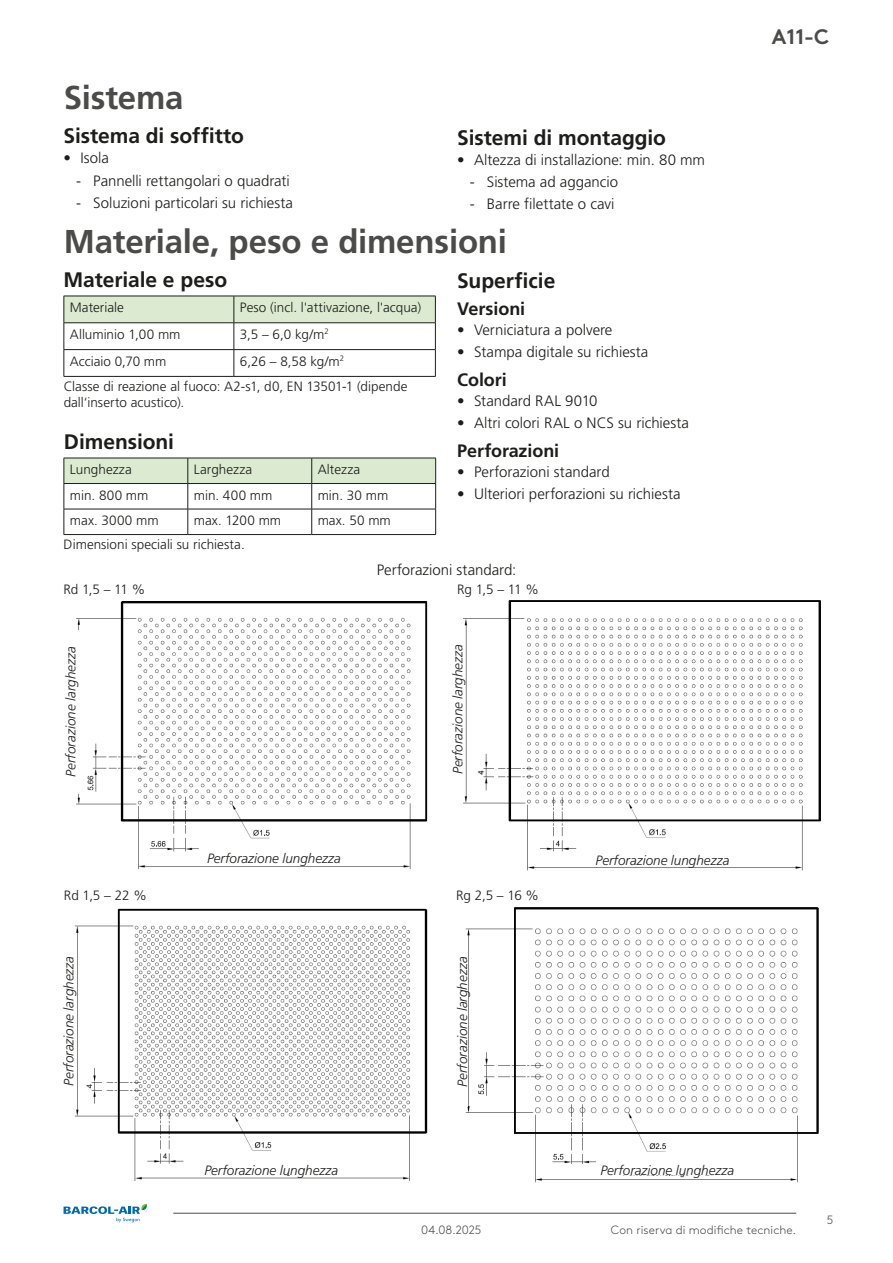
<style>
.page{position:relative;width:893px;height:1263px;background:#fff}
.page>*{position:absolute;margin:0;border:0;box-sizing:border-box;transform-origin:0 0}
.t1{font:700 33px "Frutiger LT Pro";letter-spacing:-.005em;color:#4b4b4a}
.t2{font:700 21px "Frutiger LT Pro";letter-spacing:-.005em;color:#1d1d1b}
.t3{font:700 21px "Swegon Brown";color:#4b4b4a}
.t4{font:700 18px "Frutiger LT Pro";letter-spacing:-.005em;color:#1d1d1b}
.t5{font:300 15px "Frutiger LT Pro";color:#1d1d1b}
.t6{font:300 13.5px/24.9px "Frutiger LT Pro";color:#1d1d1b}
.t7{font:italic 300 13.5px "Frutiger LT Pro";color:#1d1d1b}
.t8{font:300 12px "Swegon Brown";letter-spacing:.005em;color:#4b4b4a}
</style>
<div class="page">
<hr style="left:173px;top:1213px;width:623px;height:1px;background:#4b4b4a">
<svg style="left:64px;top:1204px;width:83px;height:18px"></svg>
<svg style="left:64px;top:296px;width:372px;height:80px"></svg>
<hr style="left:64px;top:376px;width:170px;height:1px;background:#1d1d1b">
<hr style="left:234px;top:376px;width:202px;height:1px;background:#1d1d1b">
<svg style="left:64px;top:458px;width:372px;height:76px"></svg>
<hr style="left:64px;top:534px;width:124px;height:1px;background:#1d1d1b">
<hr style="left:188px;top:534px;width:124px;height:1px;background:#1d1d1b">
<hr style="left:312px;top:534px;width:124px;height:1px;background:#1d1d1b">
<img style="left:76px;top:601px;width:352px;height:268px">
<div style="left:146px;top:853px;width:256px;height:11px;background:#fff"></div>
<div style="left:65px;top:630px;width:14px;height:163px;background:#fff"></div>
<img style="left:465px;top:907px;width:354px;height:276px">
<div style="left:548px;top:1164px;width:238px;height:11px;background:#fff"></div>
<div style="left:457px;top:936px;width:11px;height:171px;background:#fff"></div>
<img style="left:463px;top:600px;width:358px;height:271px">
<div style="left:452px;top:627px;width:13px;height:164px;background:#fff"></div>
<div style="left:535px;top:854px;width:255px;height:11px;background:#fff"></div>
<img style="left:74px;top:908px;width:354px;height:272px">
<div style="left:64px;top:936px;width:12px;height:170px;background:#fff"></div>
<div style="left:152px;top:1164px;width:238px;height:11px;background:#fff"></div>
<h1 class="t1" style="left:64px;top:77px;width:121px">Sistema</h1>
<h2 class="t2" style="left:64px;top:123px;width:182px">Sistema di soffitto</h2>
<p class="t5" style="left:64px;top:149px;width:47px">• Isola</p>
<p class="t5" style="left:76px;top:172px;width:215px">- Pannelli rettangolari o quadrati</p>
<p class="t5" style="left:76px;top:194px;width:218px">- Soluzioni particolari su richiesta</p>
<h1 class="t1" style="left:64px;top:222px;width:445px">Materiale, peso e dimensioni</h1>
<h2 class="t2" style="left:457px;top:125px;width:210px">Sistemi di montaggio</h2>
<p class="t5" style="left:457px;top:151px;width:249px">• Altezza di installazione: min. 80 mm</p>
<p class="t5" style="left:470px;top:173px;width:150px">- Sistema ad aggancio</p>
<p class="t5" style="left:470px;top:195px;width:146px">- Barre filettate o cavi</p>
<h2 class="t2" style="left:64px;top:267px;width:165px">Materiale e peso</h2>
<p class="t6" style="left:70px;top:295px;width:56px">Materiale</p>
<p class="t6" style="left:240px;top:295px;width:183px">Peso (incl. l'attivazione, l'acqua)</p>
<p class="t6" style="left:70px;top:322px;width:112px">Alluminio 1,00 mm</p>
<p class="t6" style="left:240px;top:322px;width:90px">3,5 – 6,0 kg/m<sup>2</sup></p>
<p class="t6" style="left:70px;top:349px;width:98px">Acciaio 0,70 mm</p>
<p class="t6" style="left:64px;top:349px;width:345px;text-indent:176px">6,26 – 8,58 kg/m<sup>2<br></sup>Classe di reazione al fuoco: A2-s1, d0, EN 13501-1 (dipende</p>
<p class="t6" style="left:64px;top:390px;width:122px">dall‘inserto acustico).</p>
<h2 class="t2" style="left:64px;top:429px;width:112px">Dimensioni</h2>
<p class="t6" style="left:70px;top:457px;width:63px">Lunghezza</p>
<p class="t6" style="left:194px;top:457px;width:60px">Larghezza</p>
<p class="t6" style="left:318px;top:457px;width:44px">Altezza</p>
<p class="t6" style="left:70px;top:483px;width:80px">min. 800 mm</p>
<p class="t6" style="left:194px;top:483px;width:80px">min. 400 mm</p>
<p class="t6" style="left:318px;top:483px;width:72px">min. 30 mm</p>
<p class="t6" style="left:70px;top:508px;width:90px">max. 3000 mm</p>
<p class="t6" style="left:194px;top:508px;width:89px">max. 1200 mm</p>
<p class="t6" style="left:318px;top:508px;width:75px">max. 50 mm</p>
<p class="t6" style="left:64px;top:532px;width:183px">Dimensioni speciali su richiesta.</p>
<h2 class="t2" style="left:457px;top:268px;width:100px">Superficie</h2>
<h3 class="t4" style="left:457px;top:297px;width:70px">Versioni</h3>
<p class="t5" style="left:457px;top:321px;width:157px">• Verniciatura a polvere</p>
<p class="t5" style="left:457px;top:343px;width:193px">• Stampa digitale su richiesta</p>
<h3 class="t4" style="left:457px;top:369px;width:51px">Colori</h3>
<p class="t5" style="left:457px;top:392px;width:142px">• Standard RAL 9010</p>
<p class="t5" style="left:457px;top:414px;width:233px">• Altri colori RAL o NCS su richiesta</p>
<h3 class="t4" style="left:457px;top:440px;width:104px">Perforazioni</h3>
<p class="t5" style="left:457px;top:463px;width:154px">• Perforazioni standard</p>
<p class="t5" style="left:457px;top:485px;width:225px">• Ulteriori perforazioni su richiesta</p>
<p class="t6" style="left:64px;top:577px;width:83px">Rd 1,5 – 11 %</p>
<p class="t7" style="left:63px;top:776px;width:132px;rotate:-90deg">Perforazione larghezza</p>
<p class="t6" style="left:64px;top:883px;width:85px">Rd 1,5 – 22 %</p>
<p class="t7" style="left:61px;top:1086px;width:132px;rotate:-90deg">Perforazione larghezza</p>
<p class="t7" style="left:207px;top:850px;width:135px">Perforazione lunghezza</p>
<p class="t7" style="left:204px;top:1162px;width:135px">Perforazione lunghezza</p>
<p class="t5" style="left:377px;top:561px;width:141px">Perforazioni standard:</p>
<p class="t6" style="left:457px;top:577px;width:83px">Rg 1,5 – 11 %</p>
<p class="t7" style="left:450px;top:774px;width:132px;rotate:-90deg">Perforazione larghezza</p>
<p class="t6" style="left:456px;top:883px;width:85px">Rg 2,5 – 16 %</p>
<p class="t7" style="left:455px;top:1087px;width:132px;rotate:-90deg">Perforazione larghezza</p>
<p class="t7" style="left:596px;top:852px;width:135px">Perforazione lunghezza</p>
<p class="t7" style="left:600px;top:1162px;width:135px">Perforazione lunghezza</p>
<h2 class="t3" style="left:772px;top:20px;width:59px">A11-C</h2>
<p class="t8" style="left:421px;top:1221px;width:62px">04.08.2025</p>
<p class="t8" style="left:611px;top:1221px;width:187px">Con riserva di modifiche tecniche.</p>
<p class="t8" style="left:827px;top:1211px;width:8px">5</p>
</div>
